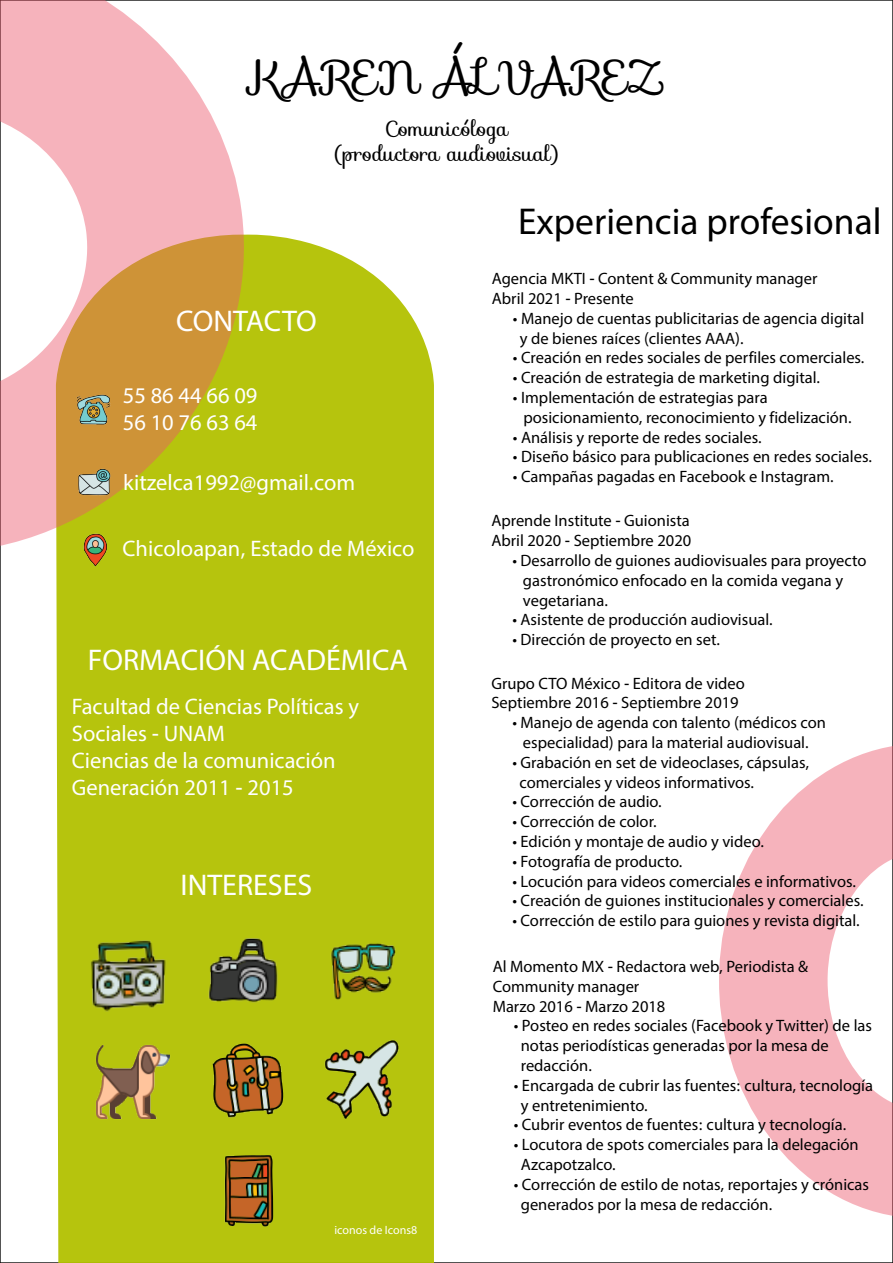
<style>
.page{position:relative;width:893px;height:1263px;background:#fff}
.page>*{position:absolute;margin:0;border:0;box-sizing:border-box;transform-origin:0 0}
.t1{font:45px "Sofia";color:#000}
.t2{font:37.5px "Myriad Hebrew";color:#000}
.t3{font:30px "Myriad Hebrew";color:#fff}
.t4{font:22.5px/27px "Myriad Hebrew";color:#fff}
.t5{font:21px/25.2px "Sofia";color:#000;text-align:center}
.t6{font:16.5px/19.8px "Myriad Hebrew";color:#000}
.t7{font:12px "Myriad Hebrew";color:#fff}
</style>
<div class="page">
<div style="left:56px;top:235px;width:378px;height:1028px;background:#b6c40d"></div>
<svg style="left:719px;top:744px;width:174px;height:474px"></svg>
<svg style="left:0;top:0;width:244px;height:547px"></svg>
<img style="left:79px;top:931px;width:92px;height:92px">
<img style="left:207px;top:934px;width:72px;height:72px">
<img style="left:328px;top:936px;width:72px;height:72px">
<img style="left:94px;top:1044px;width:77px;height:76px">
<img style="left:207px;top:1037px;width:83px;height:83px">
<img style="left:318px;top:1028px;width:93px;height:93px">
<img style="left:208px;top:1151px;width:80px;height:79px">
<img style="left:77px;top:466px;width:34px;height:34px">
<img style="left:79px;top:534px;width:32px;height:33px">
<img style="left:77px;top:393px;width:34px;height:33px">
<h1 class="t1" style="left:250px;top:42px;width:416px">KAREN ÁLVAREZ</h1>
<p class="t5" style="left:335px;top:116px;width:225px">Comunicóloga (productora audiovisual)</p>
<h2 class="t2" style="left:518px;top:201px;width:365px">Experiencia profesional</h2>
<p class="t6" style="left:492px;top:270px;width:327px">Agencia MKTI - Content &amp; Community manager<br>Abril 2021 - Presente</p>
<p class="t6" style="left:520px;top:309px;width:346px;text-indent:-7px">• Manejo de cuentas publicitarias de agencia digital y de bienes raíces (clientes AAA).</p>
<p class="t6" style="left:513px;top:349px;width:353px">• Creación en redes sociales de perfiles comerciales.</p>
<p class="t6" style="left:513px;top:369px;width:309px">• Creación de estrategia de marketing digital.</p>
<p class="t6" style="left:523px;top:388px;width:330px;text-indent:-11px">• Implementación de estrategias para posicionamiento, reconocimiento y fidelización.</p>
<p class="t6" style="left:513px;top:428px;width:251px">• Análisis y reporte de redes sociales.</p>
<p class="t6" style="left:513px;top:448px;width:361px">• Diseño básico para publicaciones en redes sociales.</p>
<p class="t6" style="left:513px;top:468px;width:323px">• Campañas pagadas en Facebook e Instagram.</p>
<p class="t6" style="left:491px;top:512px;width:201px">Aprende Institute - Guionista<br>Abril 2020 - Septiembre 2020</p>
<p class="t6" style="left:523px;top:551px;width:345px;text-indent:-11px">• Desarrollo de guiones audiovisuales para proyecto gastronómico enfocado en la comida vegana y vegetariana.</p>
<p class="t6" style="left:512px;top:611px;width:262px">• Asistente de producción audiovisual.</p>
<p class="t6" style="left:512px;top:631px;width:209px">• Dirección de proyecto en set.</p>
<p class="t6" style="left:491px;top:674px;width:255px">Grupo CTO México - Editora de video<br>Septiembre 2016 - Septiembre 2019</p>
<p class="t6" style="left:512px;top:714px;width:315px;text-align:center">• Manejo de agenda con talento (médicos con especialidad) para la material audiovisual.</p>
<p class="t6" style="left:519px;top:753px;width:291px;text-indent:-7px">• Grabación en set de videoclases, cápsulas, comerciales y videos informativos.</p>
<p class="t6" style="left:512px;top:793px;width:151px">• Corrección de audio.</p>
<p class="t6" style="left:512px;top:813px;width:146px">• Corrección de color.</p>
<p class="t6" style="left:512px;top:832px;width:253px">• Edición y montaje de audio y video.</p>
<p class="t6" style="left:512px;top:852px;width:172px">• Fotografía de producto.</p>
<p class="t6" style="left:512px;top:872px;width:345px">• Locución para videos comerciales e informativos.</p>
<p class="t6" style="left:512px;top:892px;width:353px">• Creación de guiones institucionales y comerciales.</p>
<p class="t6" style="left:512px;top:912px;width:349px">• Corrección de estilo para guiones y revista digital.</p>
<p class="t6" style="left:493px;top:957px;width:317px">Al Momento MX - Redactora web, Periodista &amp;<br>Community manager<br>Marzo 2016 - Marzo 2018</p>
<p class="t6" style="left:521px;top:1017px;width:353px;text-indent:-7px">• Posteo en redes sociales (Facebook y Twitter) de las notas periodísticas generadas por la mesa de redacción.</p>
<p class="t6" style="left:521px;top:1076px;width:354px;text-indent:-7px">• Encargada de cubrir las fuentes: cultura, tecnología y entretenimiento.</p>
<p class="t6" style="left:514px;top:1116px;width:334px">• Cubrir eventos de fuentes: cultura y tecnología.</p>
<p class="t6" style="left:521px;top:1135px;width:339px;text-indent:-7px">• Locutora de spots comerciales para la delegación<br>Azcapotzalco.</p>
<p class="t6" style="left:521px;top:1175px;width:350px;text-indent:-7px">• Corrección de estilo de notas, reportajes y crónicas generados por la mesa de redacción.</p>
<h3 class="t3" style="left:176px;top:305px;width:142px">CONTACTO</h3>
<h3 class="t4" style="left:123px;top:383px;width:136px">55 86 44 66 09<br>56 10 76 63 64</h3>
<h3 class="t4" style="left:123px;top:470px;width:233px">kitzelca1992@gmail.com</h3>
<h3 class="t4" style="left:123px;top:537px;width:294px">Chicoloapan, Estado de México</h3>
<h3 class="t3" style="left:88px;top:644px;width:322px">FORMACIÓN ACADÉMICA</h3>
<h3 class="t4" style="left:72px;top:694px;width:289px">Facultad de Ciencias Políticas y<br>Sociales - UNAM<br>Ciencias de la comunicación<br>Generación 2011 - 2015</h3>
<h3 class="t3" style="left:180px;top:869px;width:133px">INTERESES</h3>
<p class="t7" style="left:334px;top:1223px;width:84px">iconos de Icons8</p>
</div>
